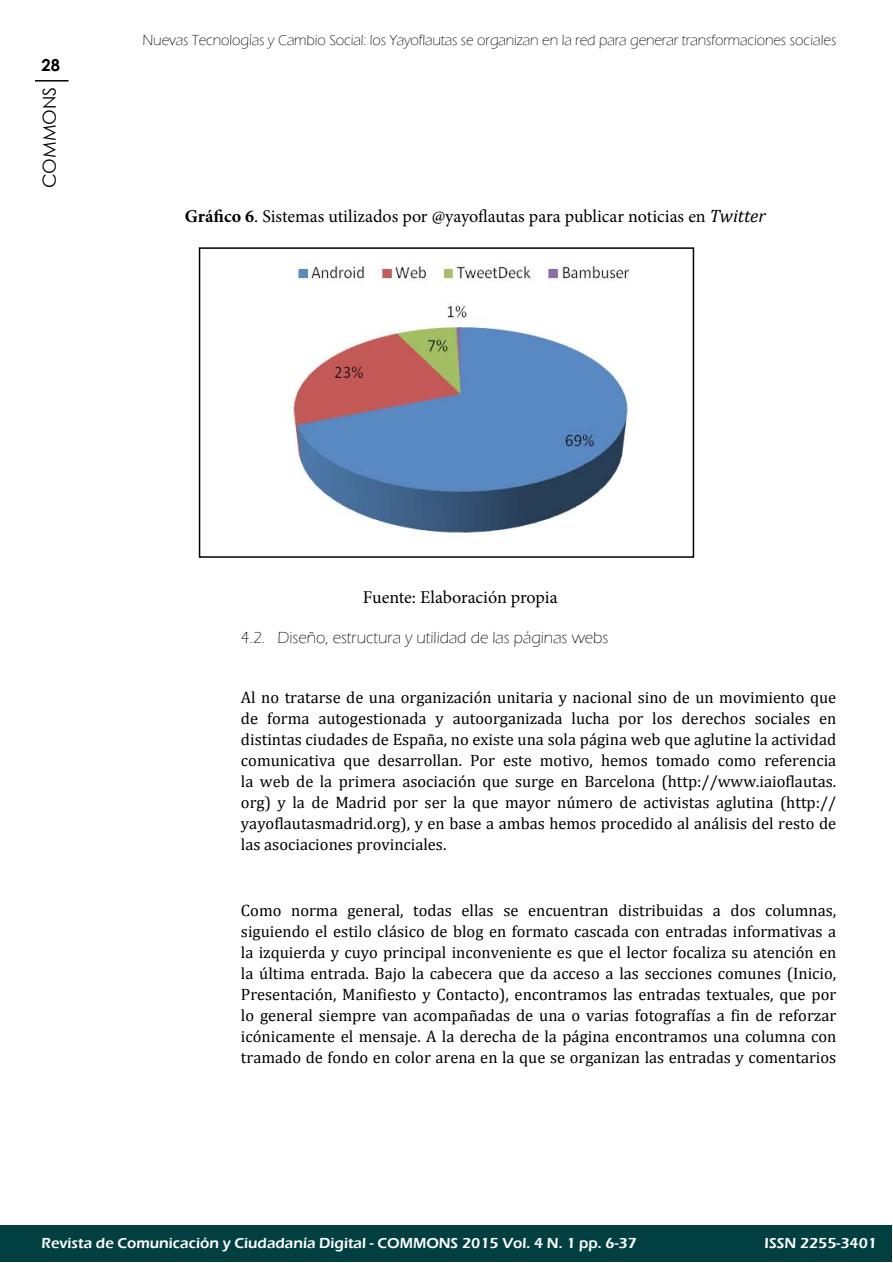
<style>
.page{position:relative;width:893px;height:1263px;background:#fff}
.page>*{position:absolute;margin:0;border:0;box-sizing:border-box;transform-origin:0 0}
.t1{font:18px "Minion Pro";color:#000}
.t2{font:18px "Century Gothic";color:#000}
.t3{font:16.5px/21px "Cambria";color:#000;text-align:justify}
.t4{font:300 16.5px "Eras ITC";color:#000}
.t5{font:700 16.5px "Century Gothic";color:#000}
.t6{font:300 15px "Eras ITC";letter-spacing:-.01em;color:#000}
.t7{font:600 15px "Eras ITC";color:#fff}
.s1{font-weight:700}
.s2{font-family:"Cambria";font-style:italic}
</style>
<div class="page">
<hr style="left:35px;top:80px;width:34px;height:2px;background:#020000">
<div style="left:1px;top:1225px;width:891px;height:37px;background:#023f40"></div>
<img style="left:293px;top:263px;width:336px;height:272px">
<div style="left:199px;top:247px;width:495px;height:311px;border:2px solid #000"></div>
<p class="t5" style="left:42px;top:52px;width:20px">28</p>
<p class="t2" style="left:37px;top:188px;width:103px;rotate:-90deg">COMMONS</p>
<p class="t6" style="left:143px;top:32px;width:695px">Nuevas Tecnologías y Cambio Social: los Yayoflautas se organizan en la red para generar transformaciones sociales</p>
<p class="t1" style="left:185px;top:205px;width:582px"><span class="s1">Gráfico 6</span>. Sistemas utilizados por @yayoflautas para publicar noticias en <span class="s2">Twitter</span></p>
<p class="t1" style="left:363px;top:585px;width:196px">Fuente: Elaboración propia</p>
<p class="t4" style="left:241px;top:629px;width:369px">4.2. Diseño, estructura y utilidad de las páginas webs</p>
<p class="t3" style="left:241px;top:687px;width:597px">Al no tratarse de una organización unitaria y nacional sino de un movimiento que de forma autogestionada y autoorganizada lucha por los derechos sociales en distintas ciudades de España, no existe una sola página web que aglutine la actividad comunicativa que desarrollan. Por este motivo, hemos tomado como referencia la web de la primera asociación que surge en Barcelona (http://www.iaioflautas. org) y la de Madrid por ser la que mayor número de activistas aglutina (http:// yayoflautasmadrid.org), y en base a ambas hemos procedido al análisis del resto de las asociaciones provinciales.</p>
<p class="t3" style="left:241px;top:900px;width:597px">Como norma general, todas ellas se encuentran distribuidas a dos columnas, siguiendo el estilo clásico de blog en formato cascada con entradas informativas a la izquierda y cuyo principal inconveniente es que el lector focaliza su atención en la última entrada. Bajo la cabecera que da acceso a las secciones comunes (Inicio, Presentación, Manifiesto y Contacto), encontramos las entradas textuales, que por lo general siempre van acompañadas de una o varias fotografías a fin de reforzar icónicamente el mensaje. A la derecha de la página encontramos una columna con tramado de fondo en color arena en la que se organizan las entradas y comentarios</p>
<p class="t7" style="left:42px;top:1234px;width:597px">Revista de Comunicación y Ciudadanía Digital - COMMONS 2015 Vol. 4 N. 1 pp. 6-37</p>
<p class="t7" style="left:765px;top:1234px;width:114px">ISSN 2255-3401</p>
</div>
